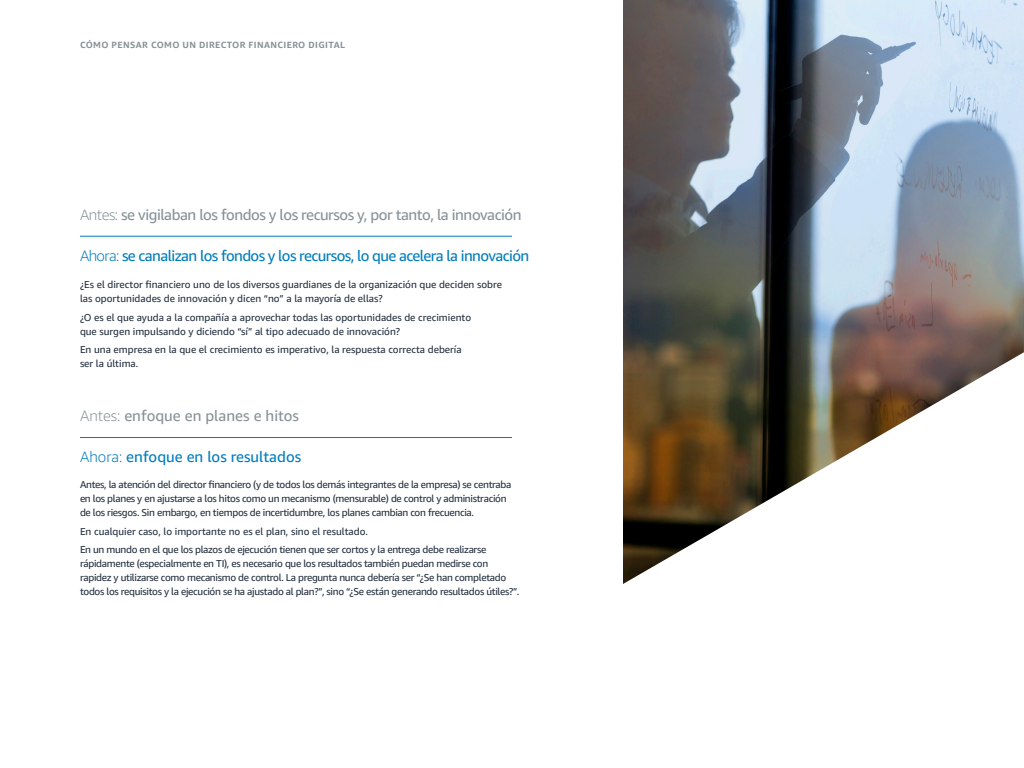
<style>
.page{position:relative;width:1024px;height:768px;background:#fff}
.page>*{position:absolute;margin:0;border:0;box-sizing:border-box;transform-origin:0 0}
.t1{font:15px "Amazon Ember";letter-spacing:-.04em;color:#007dbc}
.t2{font:15px "Amazon Ember";letter-spacing:-.03em;color:#879196}
.t3{font:15px "Amazon Ember";color:#007dbc}
.t4{font:15px "Amazon Ember";color:#879196}
.t5{font:10px/14px "Amazon Ember";letter-spacing:-.03em;color:#232f3e}
.t6{font:10px/14px "Amazon Ember";color:#232f3e}
.t7{font:700 9px "Amazon Ember";letter-spacing:.045em;color:#879196}
.s1{font-weight:300}
</style>
<div class="page">
<img style="left:623px;top:0;width:401px;height:584px">
<hr style="left:80px;top:236px;width:432px;height:1px;background:#007dbc">
<hr style="left:80px;top:437px;width:432px;height:1px;background:#007dbc">
<p class="t7" style="left:80px;top:40px;width:266px">CÓMO PENSAR COMO UN DIRECTOR FINANCIERO DIGITAL</p>
<p class="t2" style="left:80px;top:205px;width:443px"><span class="s1">Antes:</span> se vigilaban los fondos y los recursos y, por tanto, la innovación</p>
<p class="t1" style="left:80px;top:247px;width:451px"><span class="s1">Ahora:</span> se canalizan los fondos y los recursos, lo que acelera la innovación</p>
<p class="t6" style="left:80px;top:278px;width:424px">¿Es el director financiero uno de los diversos guardianes de la organización que deciden sobre las oportunidades de innovación y dicen “no” a la mayoría de ellas?</p>
<p class="t6" style="left:80px;top:310px;width:393px">¿O es el que ayuda a la compañía a aprovechar todas las oportunidades de crecimiento que surgen impulsando y diciendo “sí” al tipo adecuado de innovación?</p>
<p class="t6" style="left:80px;top:343px;width:383px">En una empresa en la que el crecimiento es imperativo, la respuesta correcta debería ser la última.</p>
<p class="t4" style="left:80px;top:406px;width:221px"><span class="s1">Antes:</span> enfoque en planes e hitos</p>
<p class="t3" style="left:80px;top:448px;width:223px"><span class="s1">Ahora:</span> enfoque en los resultados</p>
<p class="t5" style="left:80px;top:478px;width:433px">Antes, la atención del director financiero (y de todos los demás integrantes de la empresa) se centraba en los planes y en ajustarse a los hitos como un mecanismo (mensurable) de control y administración de los riesgos. Sin embargo, en tiempos de incertidumbre, los planes cambian con frecuencia.</p>
<p class="t6" style="left:80px;top:524px;width:290px">En cualquier caso, lo importante no es el plan, sino el resultado.</p>
<p class="t5" style="left:80px;top:543px;width:441px">En un mundo en el que los plazos de ejecución tienen que ser cortos y la entrega debe realizarse rápidamente (especialmente en TI), es necesario que los resultados también puedan medirse con rapidez y utilizarse como mecanismo de control. La pregunta nunca debería ser “¿Se han completado todos los requisitos y la ejecución se ha ajustado al plan?”, sino “¿Se están generando resultados útiles?”.</p>
</div>
